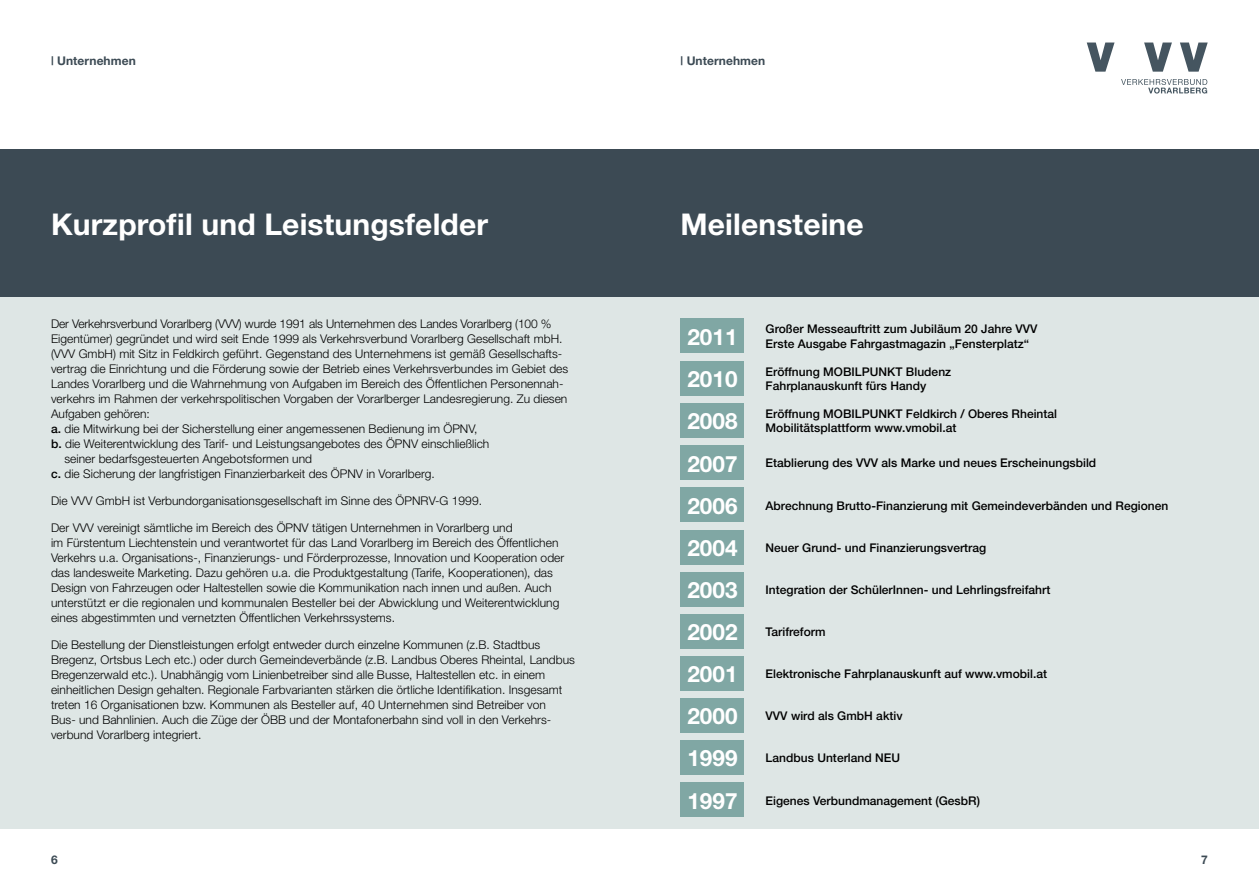
<style>
.page{position:relative;width:1259px;height:893px;background:#fff}
.page>*{position:absolute;margin:0;border:0;box-sizing:border-box;transform-origin:0 0}
.t1{font:700 30px "Helvetica Neue";letter-spacing:.005em;color:#fff}
.t2{font:700 22.5px "Helvetica Neue";color:#fff}
.t3{font:300 12px/15px "Helvetica Neue";color:#000}
.t4{font:500 12px/14.4px "Helvetica Neue";color:#000}
.t5{font:700 12px "Helvetica Neue";letter-spacing:.005em;color:#3c4a54}
.s1{font-weight:500}
.s2{font-weight:700;font-size:22.5px;color:#fff}
</style>
<div class="page">
<div style="left:0;top:149px;width:629px;height:149px;background:#3c4a54"></div>
<div style="left:629px;top:149px;width:630px;height:149px;background:#3c4a54"></div>
<div style="left:0;top:298px;width:629px;height:531px;background:#dee6e5"></div>
<div style="left:629px;top:298px;width:630px;height:531px;background:#dee6e5"></div>
<div style="left:680px;top:319px;width:64px;height:34px;background:#80a7a4"></div>
<div style="left:680px;top:530px;width:64px;height:34px;background:#80a7a4"></div>
<div style="left:680px;top:572px;width:64px;height:34px;background:#80a7a4"></div>
<div style="left:680px;top:614px;width:64px;height:34px;background:#80a7a4"></div>
<div style="left:680px;top:656px;width:64px;height:34px;background:#80a7a4"></div>
<div style="left:680px;top:698px;width:64px;height:34px;background:#80a7a4"></div>
<div style="left:680px;top:741px;width:64px;height:34px;background:#80a7a4"></div>
<div style="left:680px;top:783px;width:64px;height:34px;background:#80a7a4"></div>
<div style="left:680px;top:488px;width:64px;height:34px;background:#80a7a4"></div>
<div style="left:680px;top:446px;width:64px;height:34px;background:#80a7a4"></div>
<div style="left:680px;top:404px;width:64px;height:34px;background:#80a7a4"></div>
<div style="left:680px;top:361px;width:64px;height:34px;background:#80a7a4"></div>
<svg style="left:1087px;top:43px;width:27px;height:29px"></svg>
<svg style="left:1144px;top:43px;width:28px;height:29px"></svg>
<svg style="left:1180px;top:43px;width:27px;height:29px"></svg>
<svg style="left:1121px;top:79px;width:86px;height:15px"></svg>
<p class="t5" style="left:51px;top:53px;width:86px">| Unternehmen</p>
<p class="t5" style="left:680px;top:53px;width:86px">| Unternehmen</p>
<h1 class="t1" style="left:51px;top:206px;width:438px">Kurzprofil und Leistungsfelder</h1>
<h1 class="t1" style="left:680px;top:206px;width:185px">Meilensteine</h1>
<p class="t3" style="left:51px;top:316px;width:502px">Der Verkehrsverbund Vorarlberg (VVV) wurde 1991 als Unternehmen des Landes Vorarlberg (100 %</p>
<p class="t3" style="left:51px;top:331px;width:513px">Eigentümer) gegründet und wird seit Ende 1999 als Verkehrsverbund Vorarlberg Gesellschaft mbH.</p>
<p class="t3" style="left:51px;top:346px;width:513px">(VVV GmbH) mit Sitz in Feldkirch geführt. Gegenstand des Unternehmens ist gemäß Gesellschafts-</p>
<p class="t3" style="left:51px;top:361px;width:519px">vertrag die Einrichtung und die Förderung sowie der Betrieb eines Verkehrsverbundes im Gebiet des</p>
<p class="t3" style="left:51px;top:376px;width:514px">Landes Vorarlberg und die Wahrnehmung von Aufgaben im Bereich des Öffentlichen Personennah-</p>
<p class="t3" style="left:51px;top:391px;width:518px">verkehrs im Rahmen der verkehrspolitischen Vorgaben der Vorarlberger Landesregierung. Zu diesen</p>
<p class="t3" style="left:51px;top:406px;width:100px">Aufgaben gehören:</p>
<p class="t3" style="left:51px;top:421px;width:428px"><span class="s1">a.</span> die Mitwirkung bei der Sicherstellung einer angemessenen Bedienung im ÖPNV,</p>
<p class="t3" style="left:51px;top:436px;width:440px"><span class="s1">b.</span> die Weiterentwicklung des Tarif- und Leistungsangebotes des ÖPNV einschließlich</p>
<p class="t3" style="left:64px;top:451px;width:249px">seiner bedarfsgesteuerten Angebotsformen und</p>
<p class="t3" style="left:51px;top:466px;width:385px"><span class="s1">c.</span> die Sicherung der langfristigen Finanzierbarkeit des ÖPNV in Vorarlberg.</p>
<p class="t3" style="left:51px;top:493px;width:432px">Die VVV GmbH ist Verbundorganisationsgesellschaft im Sinne des ÖPNRV-G 1999.</p>
<p class="t3" style="left:51px;top:520px;width:515px">Der VVV vereinigt sämtliche im Bereich des ÖPNV tätigen Unternehmen in Vorarlberg und<br>im Fürstentum Liechtenstein und verantwortet für das Land Vorarlberg im Bereich des Öffentlichen Verkehrs u.a. Organisations-, Finanzierungs- und Förderprozesse, Innovation und Kooperation oder das landesweite Marketing. Dazu gehören u.a. die Produktgestaltung (Tarife, Kooperationen), das Design von Fahrzeugen oder Haltestellen sowie die Kommunikation nach innen und außen. Auch unterstützt er die regionalen und kommunalen Besteller bei der Abwicklung und Weiterentwicklung eines abgestimmten und vernetzten Öffentlichen Verkehrssystems.</p>
<p class="t3" style="left:51px;top:637px;width:525px">Die Bestellung der Dienstleistungen erfolgt entweder durch einzelne Kommunen (z.B. Stadtbus Bregenz, Ortsbus Lech etc.) oder durch Gemeindeverbände (z.B. Landbus Oberes Rheintal, Landbus Bregenzerwald etc.). Unabhängig vom Linienbetreiber sind alle Busse, Haltestellen etc. in einem einheitlichen Design gehalten. Regionale Farbvarianten stärken die örtliche Identifikation. Insgesamt treten 16 Organisationen bzw. Kommunen als Besteller auf, 40 Unternehmen sind Betreiber von<br>Bus- und Bahnlinien. Auch die Züge der ÖBB und der Montafonerbahn sind voll in den Verkehrs&shy;verbund Vorarlberg integriert.</p>
<h2 class="t2" style="left:687px;top:323px;width:52px">2011</h2>
<p class="t4" style="left:765px;top:322px;width:273px">Großer Messeauftritt zum Jubiläum 20 Jahre VVV<br>Erste Ausgabe Fahrgastmagazin „Fensterplatz“</p>
<h2 class="t2" style="left:687px;top:365px;width:52px">2010</h2>
<p class="t4" style="left:765px;top:364px;width:187px">Eröffnung MOBILPUNKT Bludenz<br>Fahrplanauskunft fürs Handy</p>
<h2 class="t2" style="left:687px;top:407px;width:52px">2008</h2>
<p class="t4" style="left:765px;top:406px;width:293px">Eröffnung MOBILPUNKT Feldkirch / Oberes Rheintal<br>Mobilitätsplattform www.vmobil.at</p>
<p class="t4" style="left:687px;top:456px;width:410px"><span class="s2">2007</span> Etablierung des VVV als Marke und neues Erscheinungsbild</p>
<p class="t4" style="left:687px;top:498px;width:482px"><span class="s2">2006</span> Abrechnung Brutto-Finanzierung mit Gemeindeverbänden und Regionen</p>
<p class="t4" style="left:687px;top:540px;width:300px"><span class="s2">2004</span> Neuer Grund- und Finanzierungsvertrag</p>
<p class="t4" style="left:687px;top:582px;width:364px"><span class="s2">2003</span> Integration der SchülerInnen- und Lehrlingsfreifahrt</p>
<p class="t4" style="left:687px;top:624px;width:140px"><span class="s2">2002</span> Tarifreform</p>
<p class="t4" style="left:687px;top:666px;width:361px"><span class="s2">2001</span> Elektronische Fahrplanauskunft auf www.vmobil.at</p>
<p class="t4" style="left:687px;top:709px;width:217px"><span class="s2">2000</span> VVV wird als GmbH aktiv</p>
<p class="t4" style="left:687px;top:751px;width:214px"><span class="s2">1999</span> Landbus Unterland NEU</p>
<p class="t4" style="left:687px;top:793px;width:294px"><span class="s2">1997</span> Eigenes Verbundmanagement (GesbR)</p>
<p class="t5" style="left:51px;top:852px;width:8px">6</p>
<p class="t5" style="left:1201px;top:852px;width:8px">7</p>
</div>
